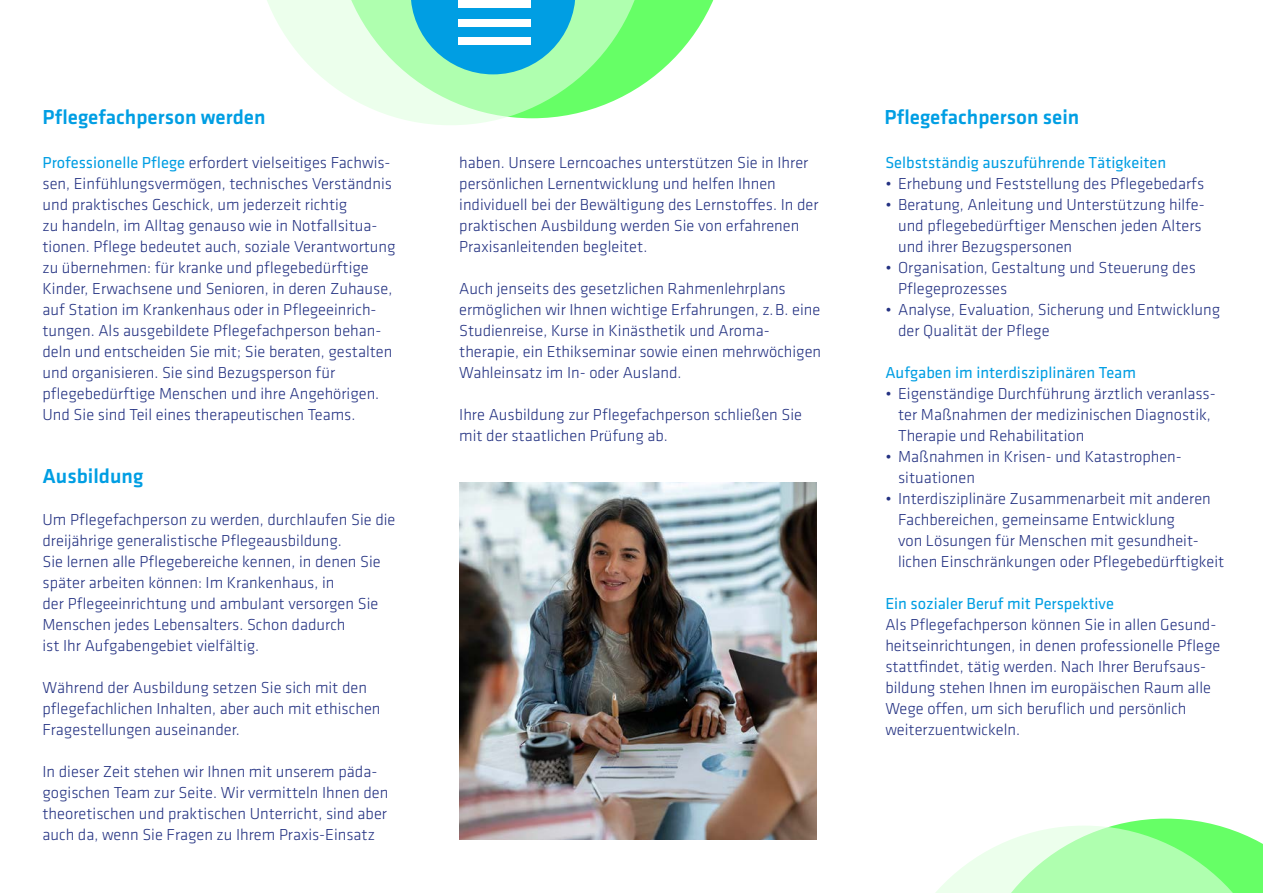
<style>
.page{position:relative;width:1263px;height:893px;background:#fff}
.page>*{position:absolute;margin:0;border:0;box-sizing:border-box;transform-origin:0 0}
.kl_fliesstext{font:500 21px "Klavika";color:#009ee3}
.kl_fliesstext-2{font:300 16.5px/21px "Klavika";color:#243282}
.kl_fliesstext-3{font:16.5px "Klavika";color:#009ee3}
.s1{font-weight:400;color:#009ee3}
</style>
<div class="page">
<svg style="left:935px;top:819px;width:328px;height:74px"></svg>
<svg style="left:648px;top:0;width:66px;height:81px;fill:#6f6"></svg>
<svg style="left:267px;top:0;width:381px;height:125px"></svg>
<svg style="left:411px;top:0;width:164px;height:74px;background:#30b8d5"></svg>
<div style="left:458px;top:0;width:72px;height:8px;background:#fff"></div>
<div style="left:458px;top:19px;width:72px;height:7px;background:#fff"></div>
<div style="left:458px;top:37px;width:72px;height:8px;background:#fff"></div>
<img style="left:459px;top:483px;width:357px;height:356px">
<p class="kl_fliesstext" style="left:43px;top:106px;width:224px">Pflegefachperson werden</p>
<p class="kl_fliesstext" style="left:884px;top:106px;width:196px">Pflegefachperson sein</p>
<p class="kl_fliesstext-2" style="left:43px;top:152px;width:355px"><span class="s1">Professionelle Pflege</span> erfordert vielseitiges Fachwis&shy;sen, Einfühlungsvermögen, technisches Verständnis und praktisches Geschick, um jederzeit richtig<br>zu handeln, im Alltag genauso wie in Notfallsitua&shy;tionen. Pflege bedeutet auch, soziale Verantwortung zu übernehmen: für kranke und pflegebedürftige Kinder, Erwachsene und Senioren, in deren Zuhause, auf Station im Krankenhaus oder in Pflegeeinrich&shy;tungen. Als ausgebildete Pflegefachperson behan&shy;deln und entscheiden Sie mit; Sie beraten, gestalten und organisieren. Sie sind Bezugsperson für pflegebedürftige Menschen und ihre Angehörigen.<br>Und Sie sind Teil eines therapeutischen Teams.</p>
<p class="kl_fliesstext" style="left:43px;top:464px;width:102px">Ausbildung</p>
<p class="kl_fliesstext-2" style="left:43px;top:509px;width:354px">Um Pflegefachperson zu werden, durchlaufen Sie die dreijährige generalistische Pflegeausbildung.<br>Sie lernen alle Pflegebereiche kennen, in denen Sie später arbeiten können: Im Krankenhaus, in<br>der Pflegeeinrichtung und ambulant versorgen Sie Menschen jedes Lebensalters. Schon dadurch<br>ist Ihr Aufgabengebiet vielfältig.</p>
<p class="kl_fliesstext-2" style="left:43px;top:677px;width:339px">Während der Ausbildung setzen Sie sich mit den pflegefachlichen Inhalten, aber auch mit ethischen<br>Fragestellungen auseinander.</p>
<p class="kl_fliesstext-2" style="left:43px;top:761px;width:347px">In dieser Zeit stehen wir Ihnen mit unserem päda&shy;gogischen Team zur Seite. Wir vermitteln Ihnen den theoretischen und praktischen Unterricht, sind aber auch da, wenn Sie Fragen zu Ihrem Praxis-Einsatz</p>
<p class="kl_fliesstext-2" style="left:459px;top:152px;width:361px">haben. Unsere Lerncoaches unterstützen Sie in Ihrer persönlichen Lernentwicklung und helfen Ihnen individuell bei der Bewältigung des Lernstoffes. In der praktischen Ausbildung werden Sie von erfahrenen Praxisanleitenden begleitet.</p>
<p class="kl_fliesstext-2" style="left:459px;top:278px;width:363px">Auch jenseits des gesetzlichen Rahmenlehrplans ermöglichen wir Ihnen wichtige Erfahrungen, z.B. eine Studienreise, Kurse in Kinästhetik und Aroma&shy;therapie, ein Ethikseminar sowie einen mehrwöchigen Wahleinsatz im In- oder Ausland.</p>
<p class="kl_fliesstext-2" style="left:459px;top:404px;width:344px">Ihre Ausbildung zur Pflegefachperson schließen Sie mit der staatlichen Prüfung ab.</p>
<p class="kl_fliesstext-3" style="left:885px;top:153px;width:282px">Selbstständig auszuführende Tätigkeiten</p>
<p class="kl_fliesstext-2" style="left:885px;top:173px;width:320px">• Erhebung und Feststellung des Pflegebedarfs</p>
<p class="kl_fliesstext-2" style="left:898px;top:194px;width:308px;text-indent:-13px">• Beratung, Anleitung und Unterstützung hilfe&shy;und pflegebedürftiger Menschen jeden Alters und ihrer Bezugspersonen</p>
<p class="kl_fliesstext-2" style="left:898px;top:257px;width:299px;text-indent:-13px">• Organisation, Gestaltung und Steuerung des<br>Pflegeprozesses</p>
<p class="kl_fliesstext-2" style="left:898px;top:299px;width:323px;text-indent:-13px">• Analyse, Evaluation, Sicherung und Entwicklung der Qualität der Pflege</p>
<p class="kl_fliesstext-3" style="left:885px;top:363px;width:252px">Aufgaben im interdisziplinären Team</p>
<p class="kl_fliesstext-2" style="left:885px;top:383px;width:332px;text-align:center">• Eigenständige Durchführung ärztlich veranlass&shy;ter Maßnahmen der medizinischen Diagnostik,</p>
<p class="kl_fliesstext-2" style="left:898px;top:425px;width:188px">Therapie und Rehabilitation</p>
<p class="kl_fliesstext-2" style="left:898px;top:446px;width:285px;text-indent:-13px">• Maßnahmen in Krisen- und Katastrophen&shy;situationen</p>
<p class="kl_fliesstext-2" style="left:898px;top:488px;width:314px;text-indent:-13px">• Interdisziplinäre Zusammenarbeit mit anderen<br>Fachbereichen, gemeinsame Entwicklung<br>von Lösungen für Menschen mit gesundheit-</p>
<p class="kl_fliesstext-2" style="left:898px;top:551px;width:328px">lichen Einschränkungen oder Pflegebedürftigkeit</p>
<p class="kl_fliesstext-3" style="left:885px;top:594px;width:230px">Ein sozialer Beruf mit Perspektive</p>
<p class="kl_fliesstext-2" style="left:885px;top:614px;width:336px">Als Pflegefachperson können Sie in allen Gesund&shy;heitseinrichtungen, in denen professionelle Pflege stattfindet, tätig werden. Nach Ihrer Berufsaus&shy;bildung stehen Ihnen im europäischen Raum alle Wege offen, um sich beruflich und persönlich weiterzuentwickeln.</p>
</div>
